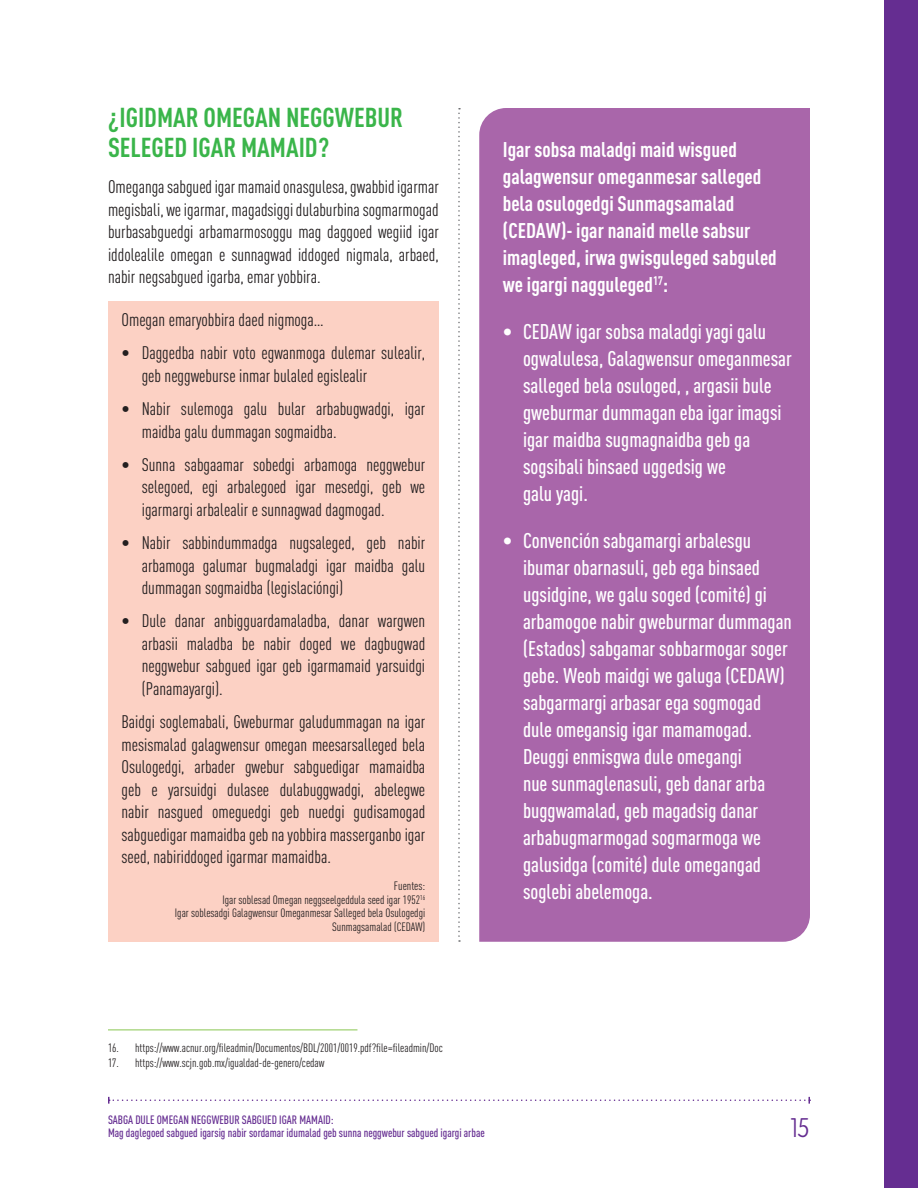
<style>
.page{position:relative;width:918px;height:1188px;background:#fff}
.page>*{position:absolute;margin:0;border:0;box-sizing:border-box;transform-origin:0 0}
.t1{font:700 condensed 27px/30px "DIN Pro";color:#3ab54a}
.t2{font:300 27px "Folks";color:#652d91;scale:.9 1}
.t3{font:500 condensed 21px/27px "DIN Pro";color:#fff}
.t4{font:700 condensed 21px/27px "DIN Pro";color:#fff}
.t5{font:condensed 18px/22.5px "DIN Pro";color:#231f20;text-align:justify}
.t6{font:condensed 12px/13.5px "DIN Pro";color:#231f20;text-align:right}
.t7{font:500 condensed 12px/13.5px "DIN Pro";color:#652d91}
</style>
<div class="page">
<div style="left:884px;top:0;width:34px;height:1188px;background:#652d91"></div>
<svg style="left:108px;top:1097px;width:702px;height:7px"></svg>
<div style="left:108px;top:301px;width:331px;height:641px;background:#fcd1c4"></div>
<div style="left:479px;top:108px;width:331px;height:834px;background:#a966aa"></div>
<hr style="left:108px;top:1030px;width:249px;height:1px;background:#89c650">
<svg style="left:458px;top:108px;width:2px;height:834px"></svg>
<h1 class="t1" style="left:108px;top:100px;width:297px">¿IGIDMAR OMEGAN NEGGWEBUR<br>SELEGED IGAR MAMAID?</h1>
<p class="t5" style="left:108px;top:174px;width:332px">Omeganga sabgued igar mamaid onasgulesa, gwabbid igarmar megisbali, we igarmar, magadsiggi dulaburbina sogmarmogad burbasabguedgi arbamarmosoggu mag daggoed wegiid igar iddolealile omegan e sunnagwad iddoged nigmala, arbaed, nabir negsabgued igarba, emar yobbira.</p>
<p class="t5" style="left:122px;top:307px;width:204px">Omegan emaryobbira daed nigmoga…</p>
<p class="t5" style="left:142px;top:340px;width:285px;text-indent:-20px">• Daggedba nabir voto egwanmoga dulemar sulealir, geb neggweburse inmar bulaled egislealir</p>
<p class="t5" style="left:142px;top:396px;width:285px;text-indent:-20px">• Nabir sulemoga galu bular arbabugwadgi, igar maidba galu dummagan sogmaidba.</p>
<p class="t5" style="left:142px;top:452px;width:285px;text-indent:-20px">• Sunna sabgaamar sobedgi arbamoga neggwebur selegoed, egi arbalegoed igar mesedgi, geb we igarmargi arbalealir e sunnagwad dagmogad.</p>
<p class="t5" style="left:142px;top:530px;width:285px;text-indent:-20px">• Nabir sabbindummadga nugsaleged, geb nabir arbamoga galumar bugmaladgi igar maidba galu dummagan sogmaidba (legislacióngi)</p>
<p class="t5" style="left:142px;top:609px;width:285px;text-indent:-20px">• Dule danar anbigguardamaladba, danar wargwen arbasii maladba be nabir doged we dagbugwad neggwebur sabgued igar geb igarmamaid yarsuidgi (Panamayargi).</p>
<p class="t5" style="left:122px;top:709px;width:305px">Baidgi soglemabali, Gweburmar galudummagan na igar mesismalad galagwensur omegan meesarsalleged bela Osulogedgi, arbader gwebur sabguedigar mamaidba geb e yarsuidgi dulasee dulabuggwadgi, abelegwe nabir nasgued omeguedgi geb nuedgi gudisamogad sabguedigar mamaidba geb na yobbira masserganbo igar seed, nabiriddoged igarmar mamaidba.</p>
<p class="t6" style="left:175px;top:878px;width:252px">Fuentes:<br>Igar soblesad Omegan neggseelgeddula seed igar 1952<sup>16<br></sup>Igar soblesadgi Galagwensur Omeganmesar Salleged bela Osulogedgi Sunmagsamalad (CEDAW)</p>
<p class="t6" style="left:108px;top:1040px;width:336px">16. https://www.acnur.org/fileadmin/Documentos/BDL/2001/0019.pdf?file=fileadmin/Doc</p>
<p class="t6" style="left:108px;top:1055px;width:218px">17. https://www.scjn.gob.mx/igualdad-de-genero/cedaw</p>
<p class="t4" style="left:503px;top:134px;width:276px">Igar sobsa maladgi maid wisgued galagwensur omeganmesar salleged bela osulogedgi Sunmagsamalad (CEDAW)- igar nanaid melle sabsur imagleged, irwa gwisguleged sabguled we igargi nagguleged<sup>17</sup>:</p>
<p class="t3" style="left:523px;top:316px;width:270px;text-indent:-20px">• CEDAW igar sobsa maladgi yagi galu ogwalulesa, Galagwensur omeganmesar salleged bela osuloged, , argasii bule gweburmar dummagan eba igar imagsi igar maidba sugmagnaidba geb ga sogsibali binsaed uggedsig we<br>galu yagi.</p>
<p class="t3" style="left:523px;top:525px;width:270px;text-indent:-20px">• Convención sabgamargi arbalesgu ibumar obarnasuli, geb ega binsaed ugsidgine, we galu soged (comité) gi arbamogoe nabir gweburmar dummagan (Estados) sabgamar sobbarmogar soger gebe. Weob maidgi we galuga (CEDAW) sabgarmargi arbasar ega sogmogad dule omegansig igar mamamogad.<br>Deuggi enmisgwa dule omegangi<br>nue sunmaglenasuli, geb danar arba buggwamalad, geb magadsig danar arbabugmarmogad sogmarmoga we galusidga (comité) dule omegangad soglebi abelemoga.</p>
<p class="t7" style="left:108px;top:1112px;width:378px">SABGA DULE OMEGAN NEGGWEBUR SABGUED IGAR MAMAID:<br>Mag daglegoed sabgued igarsig nabir sordamar idumalad geb sunna neggwebur sabgued igargi arbae</p>
<h1 class="t2" style="left:788px;top:1113px;width:26px">15</h1>
</div>
